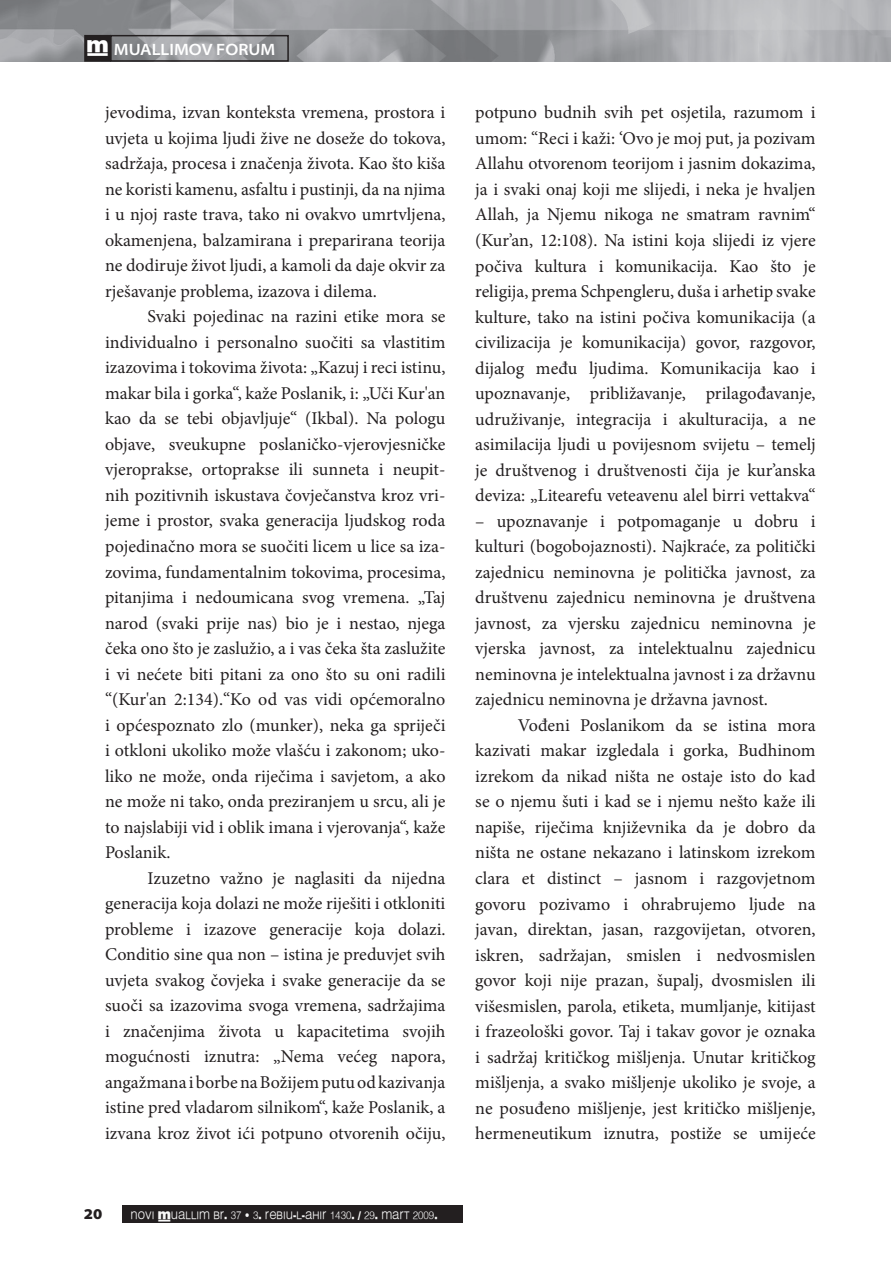
<style>
.page{position:relative;width:891px;height:1261px;background:#fff}
.page>*{position:absolute;margin:0;border:0;box-sizing:border-box;transform-origin:0 0}
.t1{font:18px/25.5px "Minion Pro";color:#231f20;text-align:justify}
.t2{font:600 semi-expanded 16.5px "Myriad Pro";color:#fff}
.t3{font:900 semi-expanded 15px "Myriad Pro";color:#231f20}
.t4{font:10.8px "Muallim";color:#f9f9f9;scale:.91 1}
.s1{font-family:"Muallim";font-weight:400;font-stretch:normal}
</style>
<div class="page">
<img style="left:0;top:0;width:890px;height:61px">
<div style="left:85px;top:36px;width:25px;height:25px;background:#231f20"></div>
<div style="left:84px;top:35px;width:27px;height:27px;border:2px solid #231f20"></div>
<div style="left:110px;top:35px;width:179px;height:27px;border:2px solid #231f20"></div>
<div style="left:122px;top:1205px;width:340px;height:18px;background:#231f20"></div>
<p class="t2" style="left:86px;top:40px;width:190px"><span class="s1">†</span> MUALLIMOV FORUM</p>
<p class="t1" style="left:105px;top:100px;width:342px">jevodima, izvan konteksta vremena, prostora i uvjeta u kojima ljudi žive ne doseže do tokova, sadržaja, procesa i značenja života. Kao što kiša ne koristi kamenu, asfaltu i pustinji, da na njima i u njoj raste trava, tako ni ovakvo umrtvljena, okamenjena, balzamirana i preparirana teorija ne dodiruje život ljudi, a kamoli da daje okvir za rješavanje problema, izazova i dilema.</p>
<p class="t1" style="left:105px;top:304px;width:342px;text-indent:43px">Svaki pojedinac na razini etike mora se individualno i personalno suočiti sa vlastitim izazovima i tokovima života: „Kazuj i reci istinu, makar bila i gorka“, kaže Poslanik, i: „Uči Kur'an kao da se tebi objavljuje“ (Ikbal). Na pologu objave, sveukupne poslaničko-vjerovjesničke vjeroprakse, ortoprakse ili sunneta i neupit&shy;nih pozitivnih iskustava čovječanstva kroz vri&shy;jeme i prostor, svaka generacija ljudskog roda pojedinačno mora se suočiti licem u lice sa iza&shy;zovima, fundamentalnim tokovima, procesima, pitanjima i nedoumicana svog vremena. „Taj narod (svaki prije nas) bio je i nestao, njega čeka ono što je zaslužio, a i vas čeka šta zaslužite i vi nećete biti pitani za ono što su oni radili “(Kur'an 2:134).“Ko od vas vidi općemoralno i općespoznato zlo (munker), neka ga spriječi i otkloni ukoliko može vlašću i zakonom; uko&shy;liko ne može, onda riječima i savjetom, a ako ne može ni tako, onda preziranjem u srcu, ali je to najslabiji vid i oblik imana i vjerovanja“, kaže Poslanik.</p>
<p class="t1" style="left:105px;top:865px;width:342px;text-indent:43px">Izuzetno važno je naglasiti da nijedna generacija koja dolazi ne može riješiti i otkloniti probleme i izazove generacije koja dolazi.<br>Conditio sine qua non – istina je preduvjet svih uvjeta svakog čovjeka i svake generacije da se suoči sa izazovima svoga vremena, sadržajima i značenjima života u kapacitetima svojih mogućnosti iznutra: „Nema većeg napora, angažmana i borbe na Božijem putu od kazivanja istine pred vladarom silnikom“, kaže Poslanik, a izvana kroz život ići potpuno otvorenih očiju,</p>
<p class="t3" style="left:84px;top:1205px;width:20px">20</p>
<p class="t4" style="left:131px;top:1208px;width:339px">NOVI †UALLIM BR. 37 • 3. REBIU-L-AHIR 1430. / 29. MART 2009.</p>
<p class="t1" style="left:475px;top:100px;width:342px">potpuno budnih svih pet osjetila, razumom i umom: “Reci i kaži: ‘Ovo je moj put, ja pozivam Allahu otvorenom teorijom i jasnim dokazima, ja i svaki onaj koji me slijedi, i neka je hvaljen Allah, ja Njemu nikoga ne smatram ravnim“ (Kur’an, 12:108). Na istini koja slijedi iz vjere počiva kultura i komunikacija. Kao što je religija, prema Schpengleru, duša i arhetip svake kulture, tako na istini počiva komunikacija (a civilizacija je komunikacija) govor, razgovor, dijalog među ljudima. Komunikacija kao i upoznavanje, približavanje, prilagođavanje, udruživanje, integracija i akulturacija, a ne asimilacija ljudi u povijesnom svijetu – temelj je društvenog i društvenosti čija je kur’anska deviza: „Litearefu veteavenu alel birri vettakva“</p>
<p class="t1" style="left:475px;top:508px;width:342px">– upoznavanje i potpomaganje u dobru i kulturi (bogobojaznosti). Najkraće, za politički zajednicu neminovna je politička javnost, za društvenu zajednicu neminovna je društvena javnost, za vjersku zajednicu neminovna je vjerska javnost, za intelektualnu zajednicu neminovna je intelektualna javnost i za državnu zajednicu neminovna je državna javnost.</p>
<p class="t1" style="left:475px;top:712px;width:342px;text-indent:43px">Vođeni Poslanikom da se istina mora kazivati makar izgledala i gorka, Budhinom izrekom da nikad ništa ne ostaje isto do kad se o njemu šuti i kad se i njemu nešto kaže ili napiše, riječima književnika da je dobro da ništa ne ostane nekazano i latinskom izrekom clara et distinct – jasnom i razgovjetnom govoru pozivamo i ohrabrujemo ljude na javan, direktan, jasan, razgovijetan, otvoren, iskren, sadržajan, smislen i nedvosmislen govor koji nije prazan, šupalj, dvosmislen ili višesmislen, parola, etiketa, mumljanje, kitijast i frazeološki govor. Taj i takav govor je oznaka i sadržaj kritičkog mišljenja. Unutar kritičkog mišljenja, a svako mišljenje ukoliko je svoje, a ne posuđeno mišljenje, jest kritičko mišljenje, hermeneutikum iznutra, postiže se umijeće</p>
</div>
